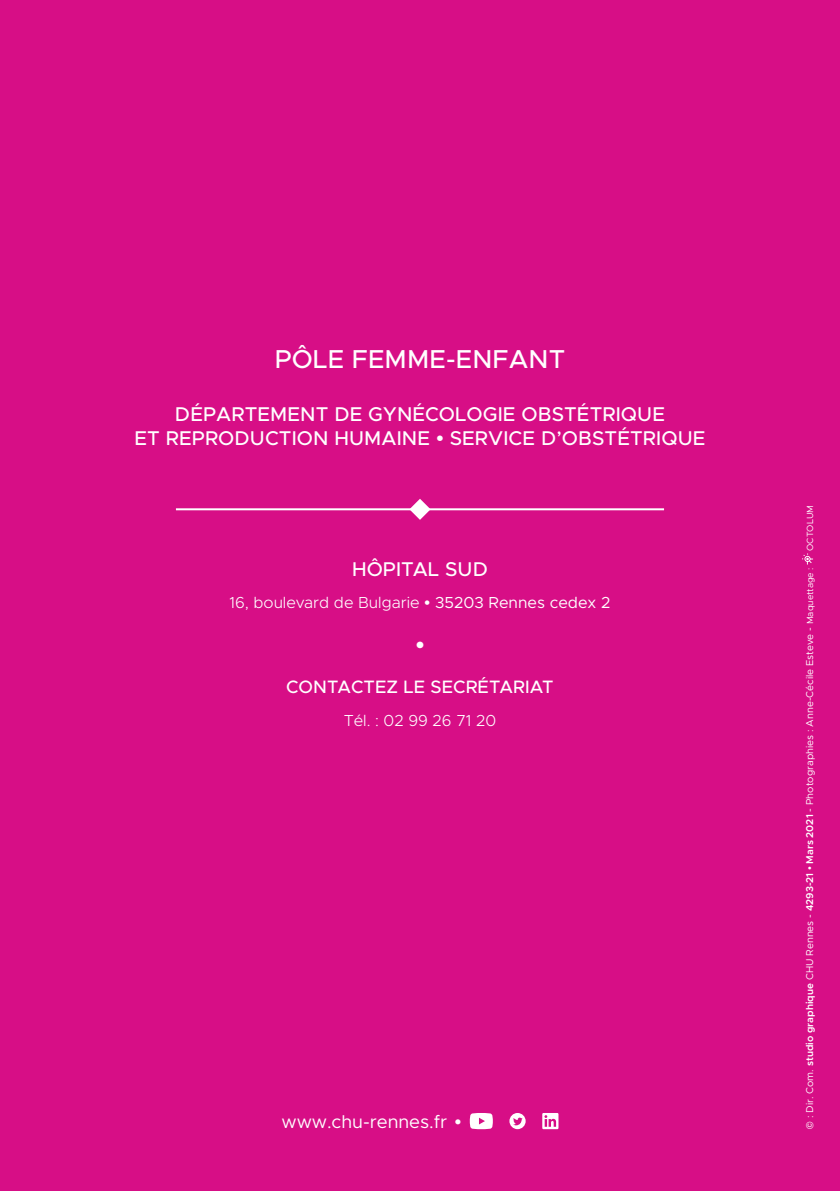
<style>
.page{position:relative;width:840px;height:1191px;background:#fff}
.page>*{position:absolute;margin:0;border:0;box-sizing:border-box;transform-origin:0 0}
.t1{font:500 26px "Metropolis";letter-spacing:.005em;color:#fff}
.t2{font:24px "Adobe Garamond Pro";color:#fff}
.t3{font:500 20px/24px "Metropolis";letter-spacing:.005em;color:#fff;text-align:center}
.t4{font:18.2px "Metropolis";letter-spacing:-.005em;color:#fff}
.t5{font:500 18px "Metropolis";letter-spacing:.005em;color:#fff}
.t6{font:300 16px "Metropolis";color:#fff}
.t7{font:10px "Metropolis";color:#fff}
.t8{font:9px "Metropolis";color:#fff}
.s1{font-family:"Adobe Garamond Pro";font-weight:400}
.s2{font-weight:400}
.s3{font-family:"Adobe Garamond Pro"}
.s4{font-family:"Helvetica"}
.s5{font-weight:600}
.s6{font-size:9px}
</style>
<div class="page">
<div style="left:0;top:0;width:839px;height:1191px;background:#d70e86"></div>
<hr style="left:176px;top:508px;width:487px;height:2px;background:#fff">
<svg style="left:409px;top:499px;width:21px;height:21px"></svg>
<svg style="left:469px;top:1113px;width:23px;height:16px"></svg>
<svg style="left:509px;top:1113px;width:16px;height:16px"></svg>
<svg style="left:542px;top:1113px;width:16px;height:16px"></svg>
<svg style="left:802px;top:553px;width:10px;height:11px"></svg>
<h1 class="t1" style="left:274px;top:343px;width:292px">PÔLE FEMME-ENFANT</h1>
<h3 class="t3" style="left:134px;top:402px;width:572px">DÉPARTEMENT DE GYNÉCOLOGIE OBSTÉTRIQUE<br>ET REPRODUCTION HUMAINE <span class="s1">•</span> SERVICE D’OBSTÉTRIQUE</h3>
<h3 class="t3" style="left:352px;top:557px;width:137px">HÔPITAL SUD</h3>
<h3 class="t6" style="left:229px;top:593px;width:382px">16, boulevard de Bulgarie <span class="s1">•</span> <span class="s2">35203 Rennes cedex 2</span></h3>
<h2 class="t2" style="left:415px;top:630px;width:11px">•</h2>
<h3 class="t5" style="left:286px;top:676px;width:269px">CONTACTEZ LE SECRÉTARIAT</h3>
<h3 class="t6" style="left:343px;top:710px;width:154px">Tél. : 02 99 26 71 20</h3>
<h3 class="t4" style="left:281px;top:1110px;width:182px">www.chu-rennes.fr <span class="s3">•</span></h3>
<p class="t8" style="left:804px;top:551px;width:47px;rotate:-90deg">OCTOLUM</p>
<p class="t7" style="left:803px;top:1128px;width:563px;rotate:-90deg"><span class="s4">©</span> : Dir. Com. <span class="s5">studio graphique</span> CHU Rennes - <span class="s5">4293-21</span> <span class="s3">•</span> <span class="s5">Mars 2021</span> - Photographies : Anne-Cécile Esteve - <span class="s6">Maquettage :</span></p>
</div>
